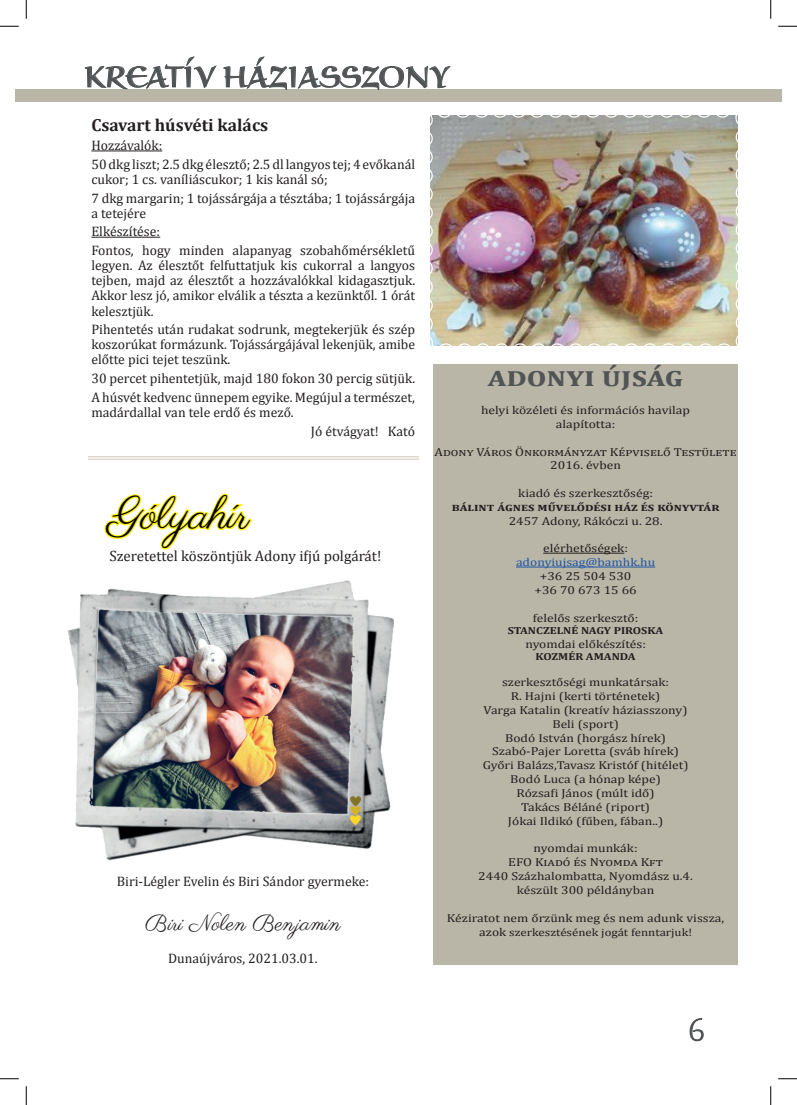
<style>
.page{position:relative;width:797px;height:1105px;background:#fff}
.page>*{position:absolute;margin:0;border:0;box-sizing:border-box;transform-origin:0 0}
.t1{font:45px "Parisienne";color:#000}
.t2{font:30px "Braganza SCITC";color:#515455}
.t3{font:300 30px "Braganza ITC";color:#515455}
.t4{font:700 27.75px "Cambria";letter-spacing:.01em;color:#515455;scale:1.17 1}
.t5{font:22.5px "Parisienne";color:#231f20}
.t6{font:700 17.5px "Cambria";color:#231f20}
.t7{font:15px "Cambria";color:#231f20}
.t8{font:13.75px/18.6px "Cambria";color:#231f20}
.t9{font:11.5px/13.9px "Cambria";color:#231f20;text-align:center;scale:1.17 1}
.t10{font:700 11.5px "Cambria";letter-spacing:.01em;color:#231f20;scale:1.17 1}
.t11{font:11.5px "Cambria";color:#1e56a6;scale:1.17 1}
.t12{font:10.88px "Cambria";color:#231f20;scale:1.17 1}
.t13{font:700 10.25px "Cambria";color:#231f20;scale:1.17 1}
.s1{font-size:11.5px}
</style>
<div class="page">
<div style="left:16px;top:89px;width:754px;height:13px;background:#b9b6a7"></div>
<svg style="left:689px;top:1018px;width:15px;height:24px"></svg>
<div style="left:770px;top:89px;width:11px;height:13px;background:#b9b6a7"></div>
<svg style="left:85px;top:56px;width:132px;height:34px"></svg>
<svg style="left:223px;top:56px;width:228px;height:34px"></svg>
<hr style="left:91px;top:151px;width:71px;height:1px;background:#231f20">
<hr style="left:91px;top:237px;width:69px;height:1px;background:#231f20">
<img style="left:430px;top:115px;width:308px;height:231px">
<div style="left:433px;top:365px;width:304px;height:600px;background:#b9b6a7"></div>
<hr style="left:543px;top:553px;width:81px;height:1px;background:#231f20">
<hr style="left:516px;top:567px;width:139px;height:1px;background:#1e56a6">
<hr style="left:88px;top:456px;width:331px;height:1px;background:#d8d0c9">
<hr style="left:88px;top:459px;width:331px;height:1px;background:#d8d0c9">
<svg style="left:104px;top:493px;width:148px;height:57px"></svg>
<img style="left:67px;top:580px;width:327px;height:281px">
<svg style="left:0;top:25px;width:19px;height:2px"></svg>
<svg style="left:778px;top:25px;width:19px;height:2px"></svg>
<svg style="left:0;top:1078px;width:19px;height:1px"></svg>
<svg style="left:778px;top:1078px;width:19px;height:1px"></svg>
<svg style="left:25px;top:0;width:2px;height:19px"></svg>
<svg style="left:25px;top:1086px;width:2px;height:19px"></svg>
<svg style="left:770px;top:0;width:1px;height:19px"></svg>
<svg style="left:770px;top:1086px;width:1px;height:19px"></svg>
<h2 class="t2" style="left:84px;top:59px;width:367px">KREATÍV HÁZIASSZONY</h2>
<p class="t6" style="left:91px;top:113px;width:178px">Csavart húsvéti kalács</p>
<p class="t8" style="left:91px;top:136px;width:325px">Hozzávalók:<br>50 dkg liszt; 2.5 dkg élesztő; 2.5 dl langyos tej; 4 evőkanál</p>
<p class="t8" style="left:91px;top:170px;width:325px">cukor; 1 cs. vaníliáscukor; 1 kis kanál só;<br>7 dkg margarin; 1 tojássárgája a tésztába; 1 tojássárgája</p>
<p class="t8" style="left:91px;top:204px;width:325px">a tetejére<br>Elkészítése:<br>Fontos, hogy minden alapanyag szobahőmérsékletű</p>
<p class="t8" style="left:91px;top:258px;width:325px;line-height:15.1px;text-align:justify">legyen. Az élesztőt felfuttatjuk kis cukorral a langyos tejben, majd az élesztőt a hozzávalókkal kidagasztjuk.<br>Akkor lesz jó, amikor elválik a tészta a kezünktől. 1 órát kelesztjük.</p>
<p class="t8" style="left:91px;top:322px;width:325px;line-height:15.1px;text-align:justify">Pihentetés után rudakat sodrunk, megtekerjük és szép koszorúkat formázunk. Tojássárgájával lekenjük, amibe előtte pici tejet teszünk.</p>
<p class="t8" style="left:91px;top:369px;width:325px">30 percet pihentetjük, majd 180 fokon 30 percig sütjük.<br>A húsvét kedvenc ünnepem egyike. Megújul a természet,</p>
<p class="t8" style="left:91px;top:403px;width:204px">madárdallal van tele erdő és mező.</p>
<p class="t8" style="left:311px;top:422px;width:106px">Jó étvágyat! Kató</p>
<h3 class="t4" style="left:487px;top:357px;width:169px">adonyi újság</h3>
<p class="t9" style="left:481px;top:403px;width:180px">helyi közéleti és információs havilap alapította:</p>
<p class="t9" style="left:434px;top:445px;width:260px">Adony Város Önkormányzat Képviselő Testülete<br>2016. évben</p>
<p class="t9" style="left:518px;top:486px;width:117px">kiadó és szerkesztőség:</p>
<p class="t10" style="left:452px;top:499px;width:229px">bálint ágnes művelődési ház és könyvtár</p>
<p class="t9" style="left:508px;top:514px;width:133px">2457 Adony, Rákóczi u. 28.</p>
<p class="t9" style="left:543px;top:542px;width:74px">elérhetőségek:</p>
<p class="t11" style="left:516px;top:556px;width:120px">adonyiujsag@bamhk.hu</p>
<p class="t9" style="left:534px;top:569px;width:89px">+36 25 504 530 +36 70 673 15 66</p>
<p class="t9" style="left:533px;top:611px;width:92px">felelős szerkesztő:</p>
<p class="t13" style="left:508px;top:623px;width:134px">STANCZELNÉ NAGY PIROSKA</p>
<p class="t9" style="left:525px;top:637px;width:104px">nyomdai előkészítés:</p>
<p class="t13" style="left:535px;top:649px;width:87px">KOZMÉR AMANDA</p>
<p class="t9" style="left:482px;top:675px;width:177px">szerkesztőségi munkatársak:<br>R. Hajni (kerti történetek)<br>Varga Katalin (kreatív háziasszony)<br>Beli (sport)<br>Bodó István (horgász hírek)<br>Szabó-Pajer Loretta (sváb hírek)<br>Győri Balázs,Tavasz Kristóf (hitélet)<br>Bodó Luca (a hónap képe)<br>Rózsafi János (múlt idő)<br>Takács Béláné (riport)<br>Jókai Ildikó (fűben, fában..)</p>
<p class="t9" style="left:478px;top:841px;width:185px">nyomdai munkák:<br>EFO Kiadó és Nyomda Kft<br>2440 Százhalombatta, Nyomdász u.4. készült 300 példányban</p>
<p class="t9" style="left:447px;top:911px;width:238px">Kéziratot nem őrzünk meg és nem adunk vissza,</p>
<p class="t12" style="left:479px;top:925px;width:183px"><span class="s1">azok</span> szerkesztésének jogát fenntarjuk!</p>
<h1 class="t1" style="left:109px;top:487px;width:142px">Gólyahír</h1>
<p class="t7" style="left:109px;top:547px;width:273px">Szeretettel köszöntjük Adony ifjú polgárát!</p>
<p class="t8" style="left:117px;top:872px;width:254px">Biri-Légler Evelin és Biri Sándor gyermeke:</p>
<h3 class="t5" style="left:145px;top:909px;width:197px">Biri Nolen Benjamin</h3>
<p class="t8" style="left:168px;top:949px;width:151px">Dunaújváros, 2021.03.01.</p>
<h2 class="t3" style="left:688px;top:1012px;width:18px">67</h2>
</div>
